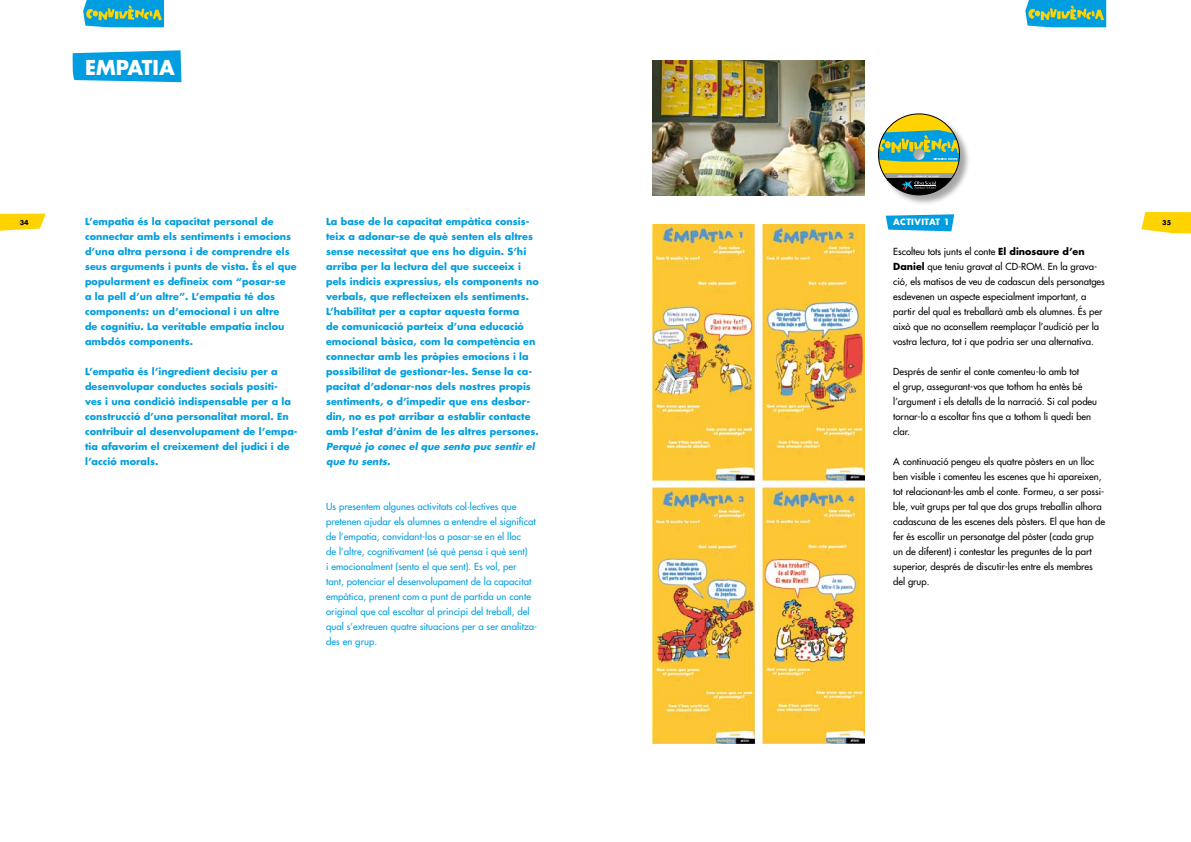
<style>
.page{position:relative;width:1191px;height:842px;background:#fff}
.page>*{position:absolute;margin:0;border:0;box-sizing:border-box;transform-origin:0 0}
.t1{font:700 20px "Futura LT";color:#fff}
.t2{font:700 9.5px/15px "Futura LT";letter-spacing:.005em;color:#009ee0}
.t3{font:9.5px/15px "Futura LT";color:#000}
.t4{font:9.5px/15px "Futura LT";letter-spacing:.005em;color:#009ee0}
.t5{font:italic 700 9.5px/15px "Futura LT";letter-spacing:.005em;color:#009ee0}
.t6{font:700 8.5px "Futura LT";letter-spacing:.05em;color:#fff}
.t7{font:700 6.5px "Futura LT";color:#000}
.t8{font:900 2px "Univers";color:#fff}
.s1{font-weight:700}
</style>
<div class="page">
<svg style="left:0;top:214px;width:46px;height:17px"></svg>
<svg style="left:1141px;top:212px;width:50px;height:21px"></svg>
<svg style="left:72px;top:50px;width:109px;height:32px;background:#17a6e2"></svg>
<svg style="left:885px;top:214px;width:69px;height:17px"></svg>
<svg style="left:1025px;top:0;width:81px;height:27px;background:#38aab5"></svg>
<svg style="left:83px;top:0;width:81px;height:27px;background:#38aab5"></svg>
<img style="left:652px;top:60px;width:213px;height:135px">
<img style="left:652px;top:225px;width:213px;height:518px">
<div style="left:878px;top:114px;width:97px;height:96px;background:#000;opacity:.35"></div>
<svg style="left:878px;top:114px;width:81px;height:81px;background:#92ac77"></svg>
<div style="left:878px;top:114px;width:81px;height:81px;border:1px solid #000;border-radius:50%"></div>
<h1 class="t1" style="left:85px;top:55px;width:91px">EMPATIA</h1>
<p class="t8" style="left:897px;top:175px;width:44px">OBRA SOCIAL. L’ÀNIMA DE “LA CAIXA”</p>
<p class="t2" style="left:85px;top:214px;width:213px">L’empatia és la capacitat personal de connectar amb els sentiments i emocions d’una altra persona i de comprendre els seus arguments i punts de vista. És el que popularment es defineix com “posar-se<br>a la pell d’un altre”. L’empatia té dos components: un d’emocional i un altre<br>de cognitiu. La veritable empatia inclou ambdós components.</p>
<p class="t2" style="left:85px;top:364px;width:214px">L’empatia és l’ingredient decisiu per a desenvolupar conductes socials positi-<br>ves i una condició indispensable per a la construcció d’una personalitat moral. En contribuir al desenvolupament de l’empa&shy;tia afavorim el creixement del judici i de l’acció morals.</p>
<p class="t2" style="left:326px;top:214px;width:214px">La base de la capacitat empàtica consis&shy;teix a adonar-se de què senten els altres sense necessitat que ens ho diguin. S’hi arriba per la lectura del que succeeix i pels indicis expressius, els components no verbals, que reflecteixen els sentiments.<br>L’habilitat per a captar aquesta forma<br>de comunicació parteix d’una educació emocional bàsica, com la competència en connectar amb les pròpies emocions i la possibilitat de gestionar-les. Sense la ca&shy;pacitat d’adonar-nos dels nostres propis sentiments, o d’impedir que ens desbor&shy;din, no es pot arribar a establir contacte amb l’estat d’ànim de les altres persones.</p>
<p class="t5" style="left:326px;top:439px;width:210px">Perquè jo conec el que sento puc sentir el que tu sents.</p>
<p class="t4" style="left:326px;top:499px;width:213px">Us presentem algunes activitats col·lectives que pretenen ajudar els alumnes a entendre el significat de l’empatia, convidant-los a posar-se en el lloc<br>de l’altre, cognitivament (sé què pensa i què sent)<br>i emocionalment (sento el que sent). Es vol, per<br>tant, potenciar el desenvolupament de la capacitat empàtica, prenent com a punt de partida un conte original que cal escoltar al principi del treball, del qual s’extreuen quatre situacions per a ser analitza&shy;des en grup.</p>
<p class="t7" style="left:20px;top:218px;width:10px">34</p>
<p class="t6" style="left:893px;top:216px;width:58px">ACTIVITAT 1</p>
<p class="t7" style="left:1162px;top:218px;width:10px">35</p>
<p class="t3" style="left:893px;top:244px;width:213px">Escolteu tots junts el conte <span class="s1">El dinosaure d’en Daniel</span> que teniu gravat al CD-ROM. En la grava&shy;ció, els matisos de veu de cadascun dels personatges esdevenen un aspecte especialment important, a partir del qual es treballarà amb els alumnes. És per això que no aconsellem reemplaçar l’audició per la vostra lectura, tot i que podria ser una alternativa.</p>
<p class="t3" style="left:893px;top:364px;width:205px">Després de sentir el conte comenteu-lo amb tot<br>el grup, assegurant-vos que tothom ha entès bé l’argument i els detalls de la narració. Si cal podeu tornar-lo a escoltar fins que a tothom li quedi ben clar.</p>
<p class="t3" style="left:893px;top:454px;width:213px">A continuació pengeu els quatre pòsters en un lloc ben visible i comenteu les escenes que hi apareixen, tot relacionant-les amb el conte. Formeu, a ser possi&shy;ble, vuit grups per tal que dos grups treballin alhora cadascuna de les escenes dels pòsters. El que han de fer és escollir un personatge del pòster (cada grup un de diferent) i contestar les preguntes de la part superior, després de discutir-les entre els membres del grup.</p>
</div>
